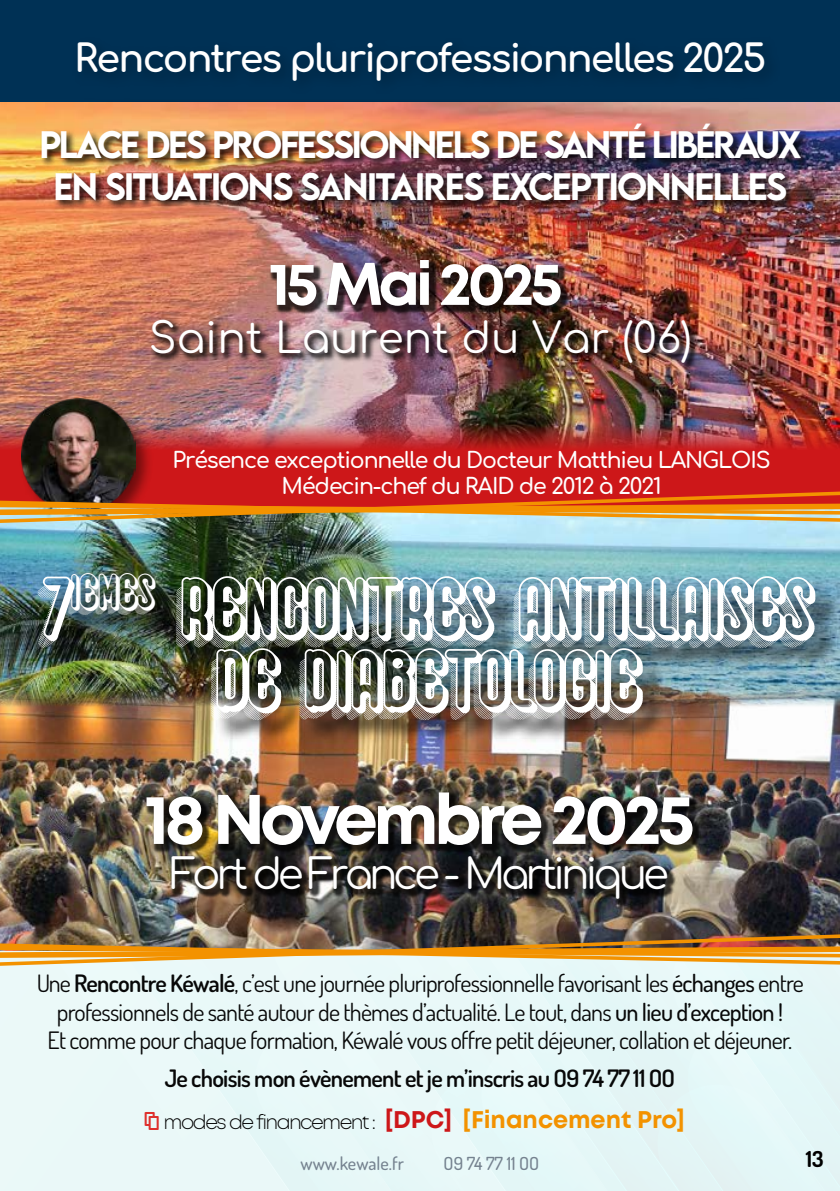
<style>
.page{position:relative;width:840px;height:1191px;background:#fff}
.page>*{position:absolute;margin:0;border:0;box-sizing:border-box;transform-origin:0 0}
.t1{font:82px/72px "Hemondalisa";letter-spacing:-.04em;color:#fff;text-align:center}
.t2{font:700 70px "Mont";letter-spacing:-.07em;color:#fff}
.t3{font:700 60px "Mont";letter-spacing:-.07em;color:#fff}
.t4{font:42px "Comfortaa";letter-spacing:-.1em;color:#fff}
.t5{font:42px "Comfortaa";color:#fff}
.t6{font:38px "Comfortaa";letter-spacing:-.05em;color:#fff}
.t7{font:500 34px/42px "LEMONMILK";letter-spacing:-.07em;color:#fff;text-align:center}
.t8{font:24px/28.8px "Dosis";letter-spacing:-.03em;color:#000;text-align:center}
.t9{font:600 24px "Dosis";letter-spacing:-.03em;color:#000}
.t10{font:22px/26px "Comfortaa";letter-spacing:-.05em;color:#fff;text-align:center}
.t11{font:700 22px "Dosis";color:#000}
.t12{font:300 20px "Mont";letter-spacing:-.08em;color:#000}
.t13{font:500 18px "Dosis";color:#75828f}
.s1{font-weight:600}
.s2{font-weight:500}
.s3{font-family:"Entypo";font-weight:400;font-size:40px;color:#de302d}
.s4{font-weight:700;font-size:24px;color:#cd1719}
.s5{font-weight:700;font-size:24px;color:#f39200}
</style>
<div class="page">
<div style="left:0;top:0;width:839px;height:109px;background:#003155"></div>
<div style="left:46px;top:99px;width:748px;height:19px;background:#000;opacity:.58"></div>
<img style="left:0;top:103px;width:839px;height:320px">
<div style="left:269px;top:259px;width:300px;height:56px;background:#000;opacity:.75"></div>
<div style="left:40px;top:122px;width:770px;height:88px;background:#000;opacity:.88"></div>
<div style="left:150px;top:317px;width:549px;height:55px;background:#000;opacity:.75"></div>
<img style="left:0;top:423px;width:839px;height:68px">
<div style="left:19px;top:395px;width:135px;height:136px;background:#000;opacity:.47"></div>
<img style="left:22px;top:398px;width:113px;height:93px">
<img style="left:0;top:523px;width:839px;height:161px">
<img style="left:0;top:684px;width:839px;height:250px">
<div style="left:145px;top:791px;width:556px;height:63px;background:#000;opacity:.75"></div>
<div style="left:170px;top:855px;width:506px;height:53px;background:#000;opacity:.75"></div>
<div style="left:42px;top:577px;width:797px;height:167px;background:#000;opacity:.75"></div>
<svg style="left:0;top:934px;width:839px;height:257px;background:#e2ebe4"></svg>
<svg style="left:0;top:491px;width:839px;height:32px;background:#cb6f37"></svg>
<h3 class="t6" style="left:74px;top:23px;width:693px">Rencontres pluriprofessionnelles 2025</h3>
<h3 class="t7" style="left:39px;top:123px;width:763px">PLACE DES PROFESSIONNELS DE SANTÉ LIBÉRAUX<br>EN SITUATIONS SANITAIRES EXCEPTIONNELLES</h3>
<h3 class="t3" style="left:268px;top:254px;width:296px">15 Mai 2025</h3>
<h3 class="t5" style="left:149px;top:299px;width:544px">Saint Laurent du Var (06)</h3>
<p class="t10" style="left:172px;top:444px;width:599px">Présence exceptionnelle du Docteur Matthieu LANGLOIS<br>Médecin-chef du RAID de 2012 à 2021</p>
<h1 class="t1" style="left:39px;top:578px;width:775px">7<sup>IEMES</sup> RENCONTRES ANTILLAISES<br>DE DIABÉTOLOGIE</h1>
<h2 class="t2" style="left:144px;top:785px;width:552px">18 Novembre 2025</h2>
<h3 class="t4" style="left:170px;top:835px;width:500px">Fort de France - Martinique</h3>
<p class="t8" style="left:36px;top:968px;width:769px">Une <span class="s1">Rencontre Kéwalé</span>, c’est une journée pluriprofessionnelle favorisant les <span class="s2">échanges</span> entre professionnels de santé autour de thèmes d’actualité. Le tout, dans <span class="s2">un lieu d’exception !<br></span>Et comme pour chaque formation, Kéwalé vous offre petit déjeuner, collation et déjeuner.</p>
<p class="t9" style="left:164px;top:1063px;width:512px">Je choisis mon évènement et je m’inscris au O9 74 77 11 OO</p>
<p class="t12" style="left:143px;top:1112px;width:543px"><span class="s3">n</span>modes de financement : <span class="s4">[DPC]</span> <span class="s5">[Financement Pro]</span></p>
<p class="t13" style="left:300px;top:1151px;width:105px">www.kewale.fr</p>
<p class="t13" style="left:443px;top:1151px;width:97px">O9 74 77 11 OO</p>
<p class="t11" style="left:805px;top:1144px;width:19px">13</p>
</div>
